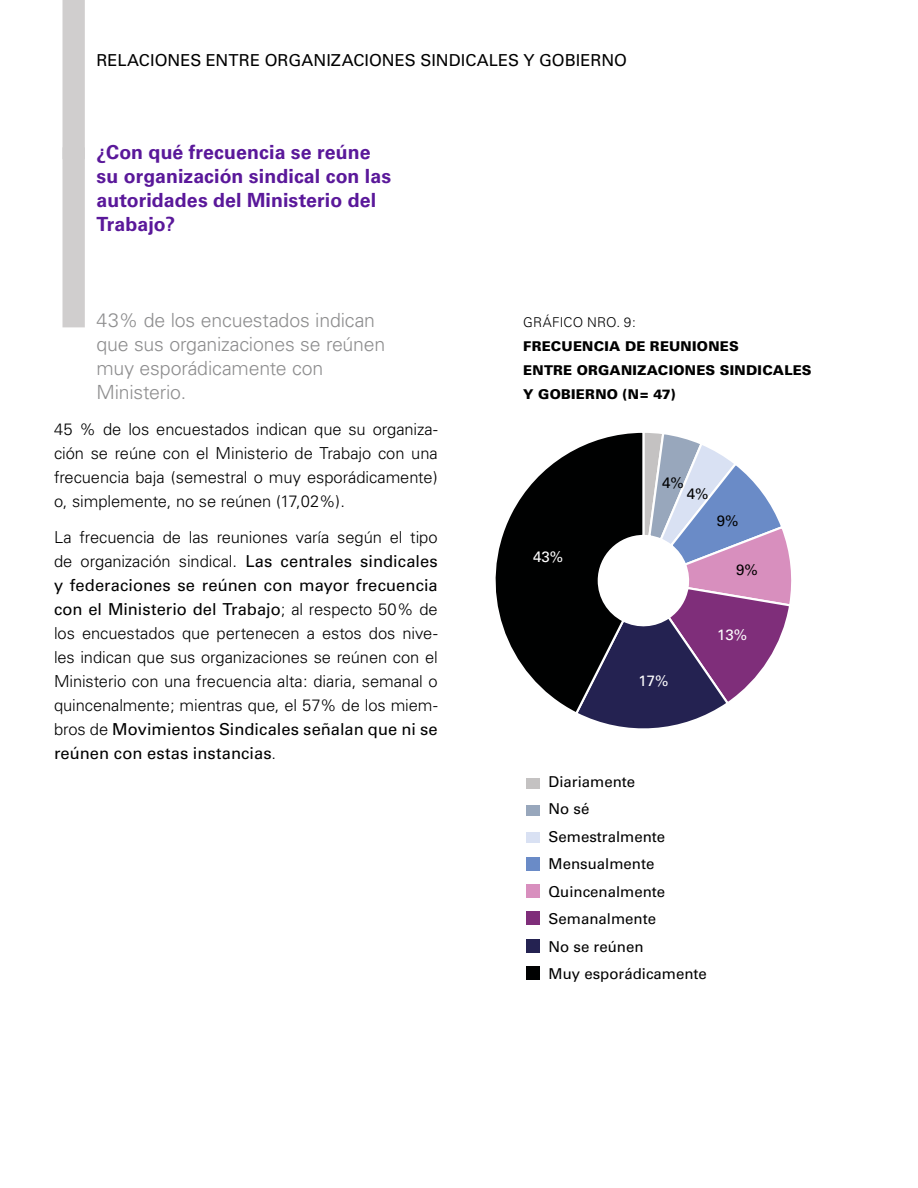
<style>
.page{position:relative;width:918px;height:1188px;background:#fff}
.page>*{position:absolute;margin:0;border:0;box-sizing:border-box;transform-origin:0 0}
.t1{font:700 19.5px/24px "Univers";letter-spacing:.005em;color:#5a189a}
.t2{font:300 19.5px/24px "Univers";letter-spacing:-.01em;color:#8e8e8f}
.t3{font:300 16.5px/24px "Univers";letter-spacing:-.005em;color:#000;text-align:justify}
.t4{font:16.5px "Univers";letter-spacing:.005em;color:#000}
.t5{font:15px/27.6px "Univers";color:#000}
.t6{font:15px "Univers";color:#fff}
.t7{font:900 13.5px/24px "Univers";letter-spacing:.015em;color:#000}
.t8{font:300 13.5px "Univers";letter-spacing:.015em;color:#000}
.s1{font-weight:400}
</style>
<div class="page">
<div style="left:63px;top:0;width:22px;height:159px;background:#d0cece"></div>
<div style="left:63px;top:147px;width:22px;height:180px;background:#d0cece"></div>
<svg style="left:584px;top:433px;width:208px;height:296px"></svg>
<svg style="left:495px;top:432px;width:151px;height:284px"></svg>
<div style="left:526px;top:778px;width:13px;height:11px;background:#c4c2c2"></div>
<div style="left:526px;top:805px;width:13px;height:11px;background:#98a7bc"></div>
<div style="left:526px;top:832px;width:13px;height:11px;background:#d9e1f3"></div>
<div style="left:526px;top:858px;width:13px;height:13px;background:#6a8bc7"></div>
<div style="left:526px;top:885px;width:13px;height:13px;background:#d88fbe"></div>
<div style="left:526px;top:912px;width:13px;height:13px;background:#7f2e7a"></div>
<div style="left:526px;top:939px;width:13px;height:13px;background:#242251"></div>
<div style="left:526px;top:966px;width:13px;height:13px;background:#000101"></div>
<p class="t4" style="left:97px;top:51px;width:532px">RELACIONES ENTRE ORGANIZACIONES SINDICALES Y GOBIERNO</p>
<p class="t1" style="left:97px;top:140px;width:296px">¿Con qué frecuencia se reúne su organización sindical con las autoridades del Ministerio del<br>Trabajo?</p>
<p class="t2" style="left:97px;top:309px;width:290px">43% de los encuestados indican que sus organizaciones se reúnen muy esporádicamente con<br>Ministerio.</p>
<p class="t3" style="left:54px;top:418px;width:385px">45 % de los encuestados indican que su organiza&shy;ción se reúne con el Ministerio de Trabajo con una frecuencia baja (semestral o muy esporádicamente) o, simplemente, no se reúnen (17,02%).</p>
<p class="t3" style="left:54px;top:526px;width:385px">La frecuencia de las reuniones varía según el tipo de organización sindical. <span class="s1">Las centrales sindicales y federaciones se reúnen con mayor frecuencia con el Ministerio del Trabajo</span>; al respecto 50% de los encuestados que pertenecen a estos dos nive&shy;les indican que sus organizaciones se reúnen con el Ministerio con una frecuencia alta: diaria, semanal o quincenalmente; mientras que, el 57% de los miem&shy;bros de <span class="s1">Movimientos Sindicales señalan que ni se reúnen con estas instancias</span>.</p>
<p class="t8" style="left:523px;top:314px;width:114px">GRÁFICO NRO. 9:</p>
<p class="t7" style="left:523px;top:334px;width:290px">FRECUENCIA DE REUNIONES<br>ENTRE ORGANIZACIONES SINDICALES<br>Y GOBIERNO (N= 47)</p>
<p class="t6" style="left:533px;top:548px;width:32px">43%</p>
<p class="t5" style="left:662px;top:469px;width:23px">4%</p>
<p class="t5" style="left:687px;top:480px;width:23px">4%</p>
<p class="t5" style="left:717px;top:507px;width:23px">9%</p>
<p class="t5" style="left:736px;top:556px;width:23px">9%</p>
<p class="t6" style="left:639px;top:672px;width:32px">17%</p>
<p class="t6" style="left:717px;top:626px;width:32px">13%</p>
<p class="t5" style="left:549px;top:767px;width:160px">Diariamente<br>No sé<br>Semestralmente<br>Mensualmente<br>Quincenalmente<br>Semanalmente<br>No se reúnen<br>Muy esporádicamente</p>
</div>
